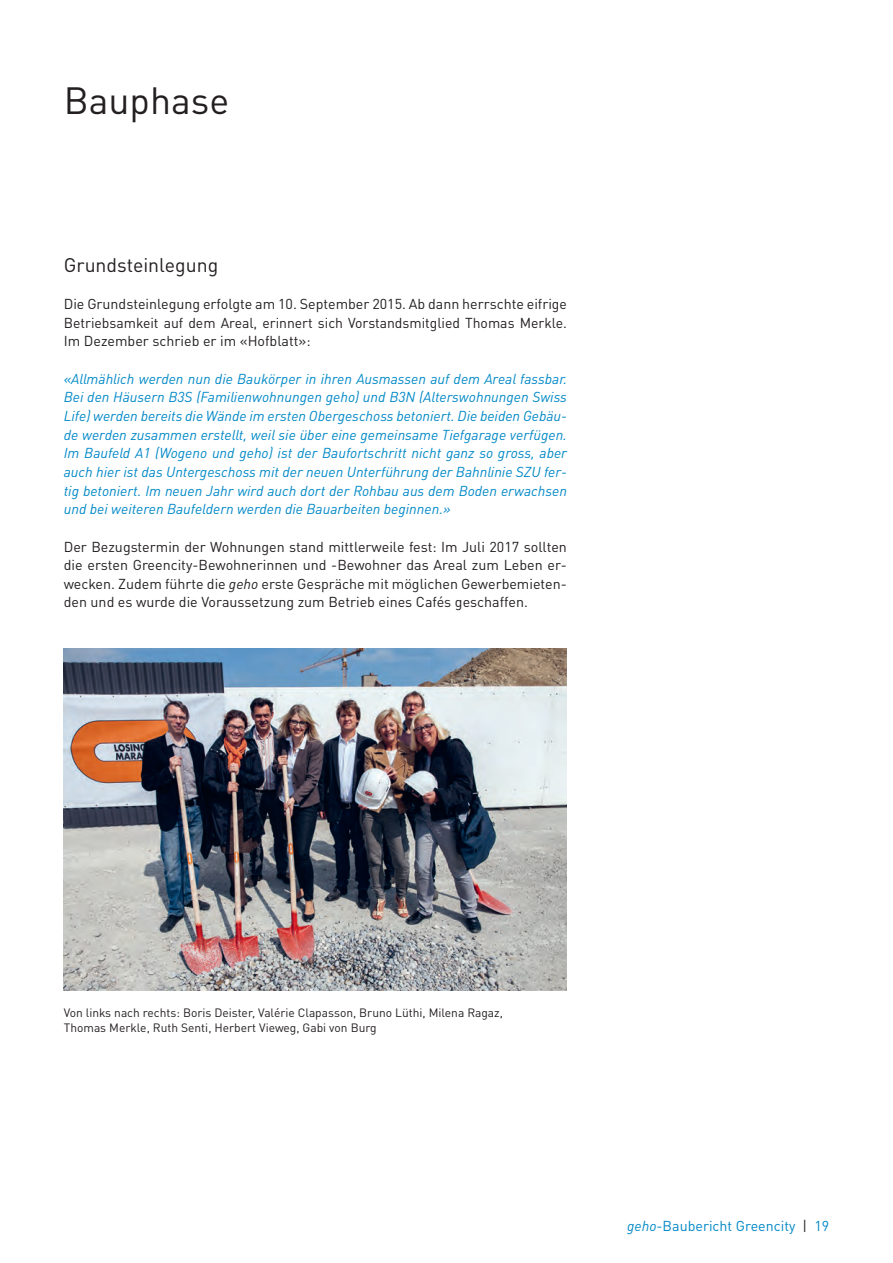
<style>
.page{position:relative;width:893px;height:1263px;background:#fff}
.page>*{position:absolute;margin:0;border:0;box-sizing:border-box;transform-origin:0 0}
.Haupttitel{font:37.5px "DINOT";color:#231f20}
.Grundschrift{font:19.5px "DINOT";color:#231f20}
.Grundschrift-2{font:italic 14.25px/18.6px "DINOT";color:#0088c7;text-align:justify}
.Grundschrift-3{font:14.25px/18.6px "DINOT";color:#231f20;text-align:justify}
.t1{font:14.25px "DINOT";color:#0088c7}
.Bildlegende{font:12px/15px "DINOT";color:#231f20}
.s1{font-style:italic}
.s2{color:#231f20}
</style>
<div class="page">
<img style="left:64px;top:648px;width:503px;height:342px">
<p class="Haupttitel" style="left:64px;top:77px;width:167px">Bauphase</p>
<p class="Grundschrift" style="left:64px;top:253px;width:156px">Grundsteinlegung</p>
<p class="Grundschrift-3" style="left:64px;top:294px;width:505px">Die Grundsteinlegung erfolgte am 10. September 2015. Ab dann herrschte eifrige Betriebsamkeit auf dem Areal, erinnert sich Vorstandsmitglied Thomas Merkle.<br>Im Dezember schrieb er im «Hofblatt»:</p>
<p class="Grundschrift-2" style="left:64px;top:369px;width:505px">«Allmählich werden nun die Baukörper in ihren Ausmassen auf dem Areal fassbar.<br>Bei den Häusern B3S (Familienwohnungen geho) und B3N (Alterswohnungen Swiss Life) werden bereits die Wände im ersten Obergeschoss betoniert. Die beiden Gebäu&shy;de werden zusammen erstellt, weil sie über eine gemeinsame Tiefgarage verfügen.<br>Im Baufeld A1 (Wogeno und geho) ist der Baufortschritt nicht ganz so gross, aber auch hier ist das Untergeschoss mit der neuen Unterführung der Bahnlinie SZU fer&shy;tig betoniert. Im neuen Jahr wird auch dort der Rohbau aus dem Boden erwachsen und bei weiteren Baufeldern werden die Bauarbeiten beginnen.»</p>
<p class="Grundschrift-3" style="left:64px;top:537px;width:505px">Der Bezugstermin der Wohnungen stand mittlerweile fest: Im Juli 2017 sollten die ersten Greencity-Bewohnerinnen und -Bewohner das Areal zum Leben er&shy;wecken. Zudem führte die <span class="s1">geho</span> erste Gespräche mit möglichen Gewerbemieten&shy;den und es wurde die Voraussetzung zum Betrieb eines Cafés geschaffen.</p>
<p class="Bildlegende" style="left:64px;top:1005px;width:441px">Von links nach rechts: Boris Deister, Valérie Clapasson, Bruno Lüthi, Milena Ragaz,<br>Thomas Merkle, Ruth Senti, Herbert Vieweg, Gabi von Burg</p>
<p class="t1" style="left:627px;top:1217px;width:203px"><span class="s1">geho</span>-Baubericht Greencity <span class="s2">|</span> 19</p>
</div>
